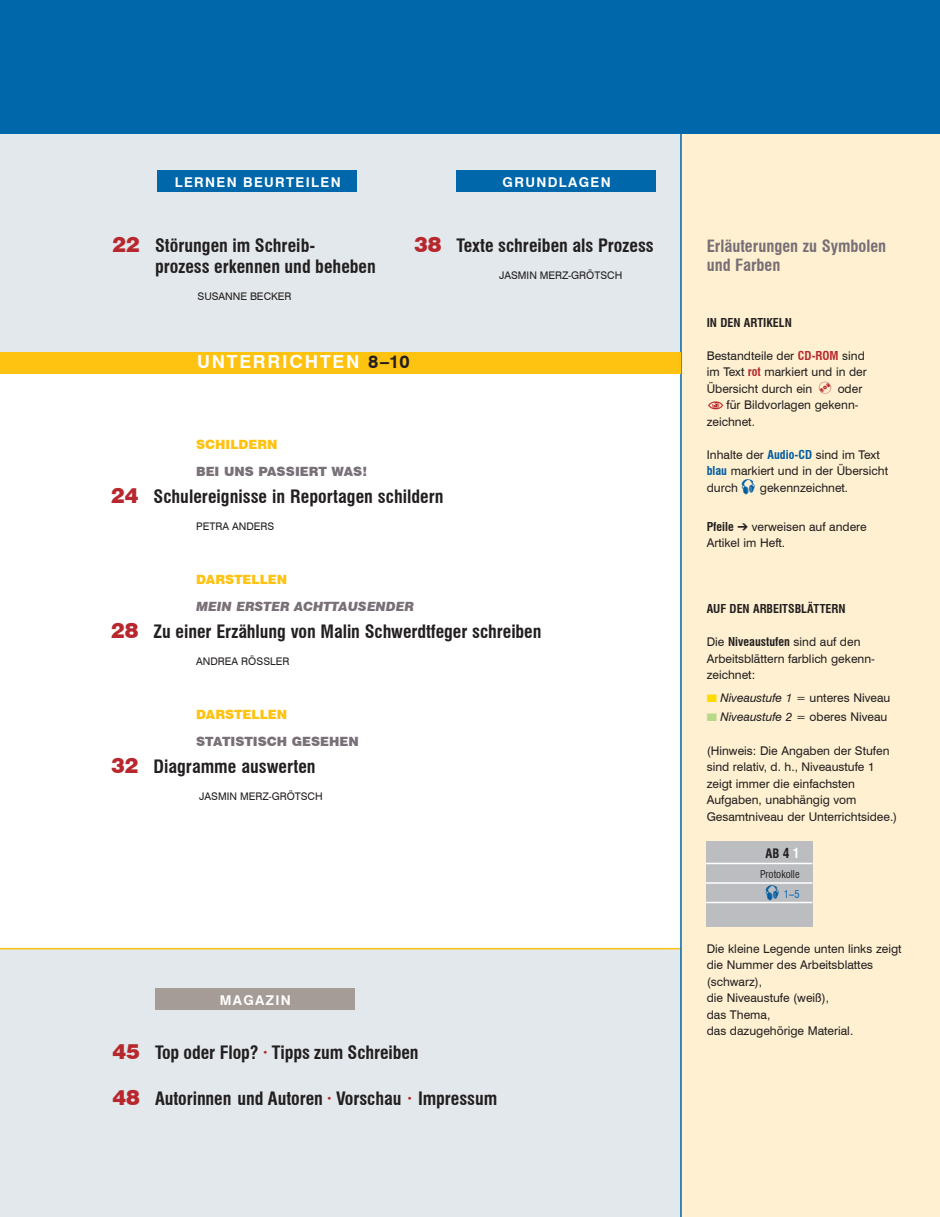
<style>
.page{position:relative;width:940px;height:1217px;background:#fff}
.page>*{position:absolute;margin:0;border:0;box-sizing:border-box;transform-origin:0 0}
.t1{font:700 condensed 18px/21px "Swiss 721 BT";color:#231f20}
.t2{font:700 18px "Swiss 721 BT";letter-spacing:.1em;color:#fff}
.t3{font:700 condensed 16.5px/19.5px "Swiss 721 BT";color:#786f77}
.t4{font:700 13.5px "Swiss 721 BT";letter-spacing:.1em;color:#fff}
.t5{font:900 12.75px "Swiss 721 BT";color:#786f77}
.t6{font:900 12.75px "Swiss 721 BT";color:#fec210}
.t7{font:italic 900 12.75px "Swiss 721 BT";color:#786f77}
.t8{font:700 condensed 12.75px "Swiss 721 BT";color:#231f20}
.t9{font:12px/16.5px "Swiss 721 BT";color:#231f20}
.t10{font:700 condensed 12px "Swiss 721 BT";color:#231f20}
.t11{font:10.5px "Swiss 721 BT";color:#231f20}
.t12{font:condensed 10.5px/19.5px "Swiss 721 BT";color:#231f20}
.s1{font-weight:900;font-stretch:normal;font-size:21px;color:#b7282e}
.s2{color:#231f20}
.s3{color:#b7282e}
.s4{font-weight:700;font-stretch:condensed;color:#b7282e}
.s5{font-weight:700;font-stretch:condensed;color:#015ca3}
.s6{color:#015ca3}
.s7{font-weight:700;font-stretch:condensed}
.s8{color:#ffdc01}
.s9{font-style:italic}
.s10{color:#b8d989}
.s11{font-size:13.5px}
.s12{font-size:13.5px;color:#fff}
.s13{color:#0166b3}
</style>
<div class="page">
<div style="left:0;top:948px;width:688px;height:268px;background:#e2e8eb"></div>
<hr style="left:0;top:947px;width:689px;height:2px;background:#fec210">
<div style="left:0;top:23px;width:685px;height:339px;background:#e2e8eb"></div>
<div style="left:681px;top:15px;width:259px;height:1201px;background:#fef0d0"></div>
<hr style="left:680px;top:121px;width:1px;height:1095px;background:#0067aa">
<div style="left:456px;top:171px;width:200px;height:21px;background:#0067aa"></div>
<div style="left:155px;top:988px;width:200px;height:21px;background:#a59b97"></div>
<div style="left:706px;top:841px;width:107px;height:85px;background:#bcbdc0"></div>
<hr style="left:706px;top:862px;width:106px;height:2px;background:#fff">
<hr style="left:706px;top:882px;width:106px;height:1px;background:#fff">
<hr style="left:706px;top:901px;width:106px;height:2px;background:#fff">
<div style="left:0;top:352px;width:681px;height:21px;background:#fec210"></div>
<div style="left:157px;top:171px;width:200px;height:21px;background:#0067aa"></div>
<div style="left:0;top:0;width:940px;height:133px;background:#0067aa"></div>
<p class="t4" style="left:175px;top:174px;width:167px">LERNEN BEURTEILEN</p>
<h1 class="t1" style="left:155px;top:234px;width:222px;text-indent:-43px"><span class="s1">22</span> Störungen im Schreib-<br>prozess erkennen und beheben</h1>
<p class="t11" style="left:198px;top:289px;width:95px">SUSANNE BECKER</p>
<p class="t4" style="left:502px;top:174px;width:110px">GRUNDLAGEN</p>
<h1 class="t1" style="left:414px;top:234px;width:241px"><span class="s1">38</span> Texte schreiben als Prozess</h1>
<p class="t11" style="left:499px;top:268px;width:125px">JASMIN MERZ-GRÖTSCH</p>
<h1 class="t2" style="left:197px;top:351px;width:214px">UNTERRICHTEN <span class="s2">8–10</span></h1>
<p class="t6" style="left:196px;top:436px;width:83px">SCHILDERN</p>
<p class="t5" style="left:196px;top:463px;width:173px">BEI UNS PASSIERT WAS!</p>
<h1 class="t1" style="left:111px;top:485px;width:334px"><span class="s1">24</span> Schulereignisse in Reportagen schildern</h1>
<p class="t11" style="left:196px;top:519px;width:80px">PETRA ANDERS</p>
<p class="t6" style="left:196px;top:571px;width:92px">DARSTELLEN</p>
<p class="t7" style="left:196px;top:598px;width:219px">MEIN ERSTER ACHTTAUSENDER</p>
<h1 class="t1" style="left:111px;top:620px;width:432px"><span class="s1">28</span> Zu einer Erzählung von Malin Schwerdtfeger schreiben</h1>
<p class="t11" style="left:196px;top:654px;width:95px">ANDREA RÖSSLER</p>
<p class="t6" style="left:196px;top:706px;width:92px">DARSTELLEN</p>
<p class="t5" style="left:196px;top:733px;width:164px">STATISTISCH GESEHEN</p>
<h1 class="t1" style="left:111px;top:755px;width:206px"><span class="s1">32</span> Diagramme auswerten</h1>
<p class="t11" style="left:199px;top:789px;width:125px">JASMIN MERZ-GRÖTSCH</p>
<p class="t4" style="left:220px;top:991px;width:73px">MAGAZIN</p>
<h1 class="t1" style="left:112px;top:1042px;width:308px"><span class="s1">45</span> Top oder Flop? <span class="s3">·</span> Tipps zum Schreiben</h1>
<h1 class="t1" style="left:112px;top:1087px;width:386px"><span class="s1">48</span> Autorinnen und Autoren <span class="s3">·</span> Vorschau <span class="s3">·</span> Impressum</h1>
<h2 class="t3" style="left:707px;top:236px;width:181px">Erläuterungen zu Symbolen und Farben</h2>
<p class="t10" style="left:707px;top:315px;width:87px">IN DEN ARTIKELN</p>
<p class="t9" style="left:707px;top:347px;width:160px">Bestandteile der <span class="s4">CD-ROM</span> sind</p>
<p class="t9" style="left:707px;top:363px;width:162px">im Text <span class="s4">rot</span> markiert und in der</p>
<p class="t9" style="left:707px;top:380px;width:157px">Übersicht durch ein <span class="s3">≥</span> oder</p>
<p class="t9" style="left:726px;top:396px;width:134px">für Bildvorlagen gekenn-</p>
<p class="t9" style="left:707px;top:413px;width:50px">zeichnet.</p>
<p class="t9" style="left:707px;top:446px;width:183px">Inhalte der <span class="s5">Audio-CD</span> sind im Text <span class="s5">blau</span> markiert und in der Übersicht durch<span class="s6">≤</span>gekennzeichnet.</p>
<p class="t9" style="left:707px;top:518px;width:162px"><span class="s7">Pfeile</span> ➔ verweisen auf andere<br>Artikel im Heft.</p>
<p class="t10" style="left:707px;top:601px;width:140px">AUF DEN ARBEITSBLÄTTERN</p>
<p class="t9" style="left:707px;top:633px;width:170px">Die <span class="s7">Niveaustufen</span> sind auf den<br>Arbeitsblättern farblich gekenn&shy;zeichnet:</p>
<p class="t9" style="left:707px;top:689px;width:185px"><span class="s8">■</span> <span class="s9">Niveaustufe 1</span> = unteres Niveau</p>
<p class="t9" style="left:707px;top:708px;width:182px"><span class="s10">■</span> <span class="s9">Niveaustufe 2</span> = oberes Niveau</p>
<p class="t9" style="left:707px;top:741px;width:192px">(Hinweis: Die Angaben der Stufen sind relativ, d. h., Niveaustufe 1 zeigt immer die einfachsten<br>Aufgaben, unabhängig vom<br>Gesamtniveau der Unterrichtsidee.)</p>
<p class="t8" style="left:765px;top:846px;width:36px">AB <span class="s11">4</span> <span class="s12">1</span></p>
<p class="t12" style="left:760px;top:864px;width:41px">Protokolle <span class="s6">≤</span><span class="s13">1–5</span></p>
<p class="t9" style="left:707px;top:939px;width:196px">Die kleine Legende unten links zeigt die Nummer des Arbeitsblattes (schwarz),<br>die Niveaustufe (weiß),<br>das Thema,<br>das dazugehörige Material.</p>
</div>
